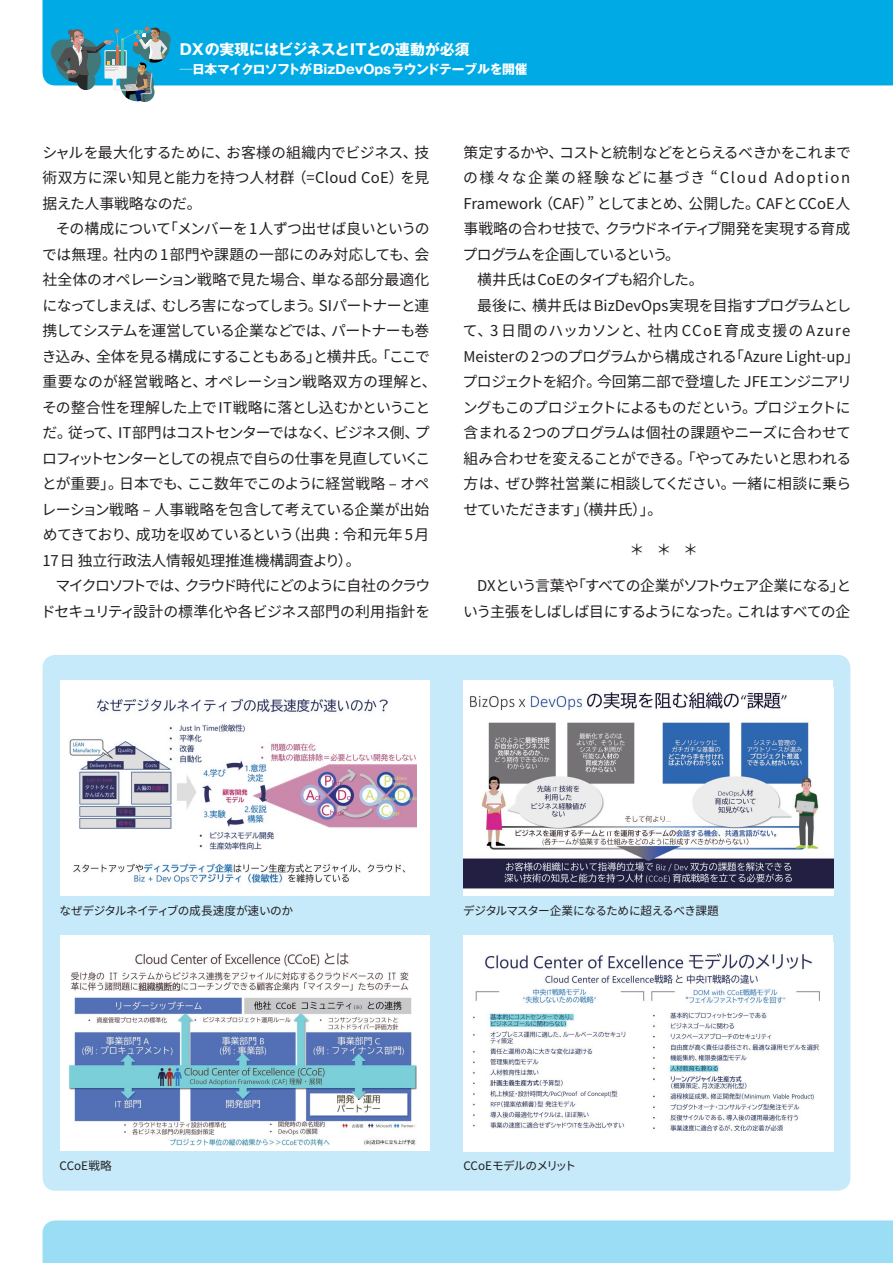
<style>
.page{position:relative;width:893px;height:1263px;background:#fff}
.page>*{position:absolute;margin:0;border:0;box-sizing:border-box;transform-origin:0 0}
.本文{font:14.85px/25.5px "Source Han Sans JP";letter-spacing:-.03em;color:#231f20;text-align:justify}
.本文-2{font:14.85px/25.5px "Source Han Sans JP";letter-spacing:-.065em;color:#231f20;text-align:right}
.本文-3{font:14.85px/25.5px "Source Han Sans JP";letter-spacing:-.055em;color:#231f20;text-align:right}
.t1{font:700 14.85px "Gothic MB101 Pro";color:#fff}
.本文-4{font:14.85px "Source Han Sans JP";letter-spacing:-.01em;color:#231f20}
.t2{font:700 12.75px "Gothic MB101 Pro";letter-spacing:-.01em;color:#fff}
.キャプション{font:11.7px "Source Han Sans JP";letter-spacing:-.035em;color:#231f20}
</style>
<div class="page">
<div style="left:43px;top:0;width:850px;height:85px;background:#00abe5"></div>
<div style="left:43px;top:1220px;width:850px;height:43px;background:#9addf4"></div>
<svg style="left:50px;top:27px;width:121px;height:75px"></svg>
<div style="left:43px;top:655px;width:807px;height:536px;background:#c6eafa;border-radius:13px"></div>
<div style="left:60px;top:680px;width:370px;height:216px;background:#fff"></div>
<img style="left:69px;top:698px;width:348px;height:186px">
<div style="left:60px;top:935px;width:370px;height:216px;background:#fff"></div>
<img style="left:68px;top:953px;width:349px;height:192px">
<div style="left:463px;top:680px;width:370px;height:216px;background:#fff"></div>
<img style="left:463px;top:692px;width:370px;height:197px">
<div style="left:463px;top:935px;width:370px;height:216px;background:#fff"></div>
<img style="left:473px;top:953px;width:347px;height:178px">
<p class="t1" style="left:180px;top:37px;width:291px">DXの実現にはビジネスとITとの連動が必須</p>
<p class="t2" style="left:180px;top:59px;width:349px">─日本マイクロソフトがBizDevOpsラウンドテーブルを開催</p>
<p class="本文" style="left:42px;top:140px;width:389px">シャルを最大化するために、お客様の組織内でビジネス、技術双方に深い知見と能力を持つ人材群 （=Cloud CoE）を見据えた人事戦略なのだ。</p>
<p class="本文" style="left:42px;top:216px;width:397px;text-align:left;text-indent:14px">その構成について「メンバーを1人ずつ出せば良いというのでは無理。社内の 1部門や課題の一部にのみ対応しても、会社全体のオペレーション戦略で見た場合、単なる部分最適化になってしまえば、むしろ害になってしまう。SIパートナーと連携してシステムを運営している企業などでは、パートナーも巻き込み、全体を見る構成にすることもある」と横井氏。「ここで重要なのが経営戦略と、オペレーション戦略双方の理解と、その整合性を理解した上でIT戦略に落とし込むかということだ。従って、IT部門はコストセンターではなく、ビジネス側、プロフィットセンターとしての視点で自らの仕事を見直していくことが重要」。日本でも、ここ数年でこのように経営戦略 – オペレーション戦略 – 人事戦略を包含して考えている企業が出始めてきており、成功を収めているという（出典 : 令和元年 5月<br>17日 独立行政法人情報処理推進機構調査より）。</p>
<p class="本文-3" style="left:41px;top:573px;width:391px">マイクロソフトでは、クラウド時代にどのように自社のクラウドセキュリティ設計の標準化や各ビジネス部門の利用指針を</p>
<p class="本文" style="left:463px;top:140px;width:390px">策定するかや、コストと統制などをとらえるべきかをこれまでの様々な企業の経験などに基づき “Cloud Adoption Framework （CAF）” としてまとめ、公開した。CAFとCCoE人事戦略の合わせ技で、クラウドネイティブ開発を実現する育成プログラムを企画しているという。</p>
<p class="本文-4" style="left:477px;top:271px;width:228px">横井氏はCoEのタイプも紹介した。</p>
<p class="本文" style="left:463px;top:293px;width:398px;text-align:left;text-indent:15px">最後に、横井氏は BizDevOps実現を目指すプログラムとして、3日間のハッカソンと、社内 CCoE育成支援の Azure Meisterの2つのプログラムから構成される「Azure Light-up」プロジェクトを紹介。今回第二部で登壇した JFEエンジニアリングもこのプロジェクトによるものだという。プロジェクトに含まれる2つのプログラムは個社の課題やニーズに合わせて組み合わせを変えることができる。「やってみたいと思われる方は、ぜひ弊社営業に相談してください。一緒に相談に乗らせていただきます」（横井氏）」。</p>
<p class="本文" style="left:630px;top:537px;width:70px">＊　＊　＊</p>
<p class="本文-2" style="left:463px;top:573px;width:390px">DXという言葉や「すべての企業がソフトウェア企業になる」という主張をしばしば目にするようになった。これはすべての企</p>
<p class="キャプション" style="left:60px;top:904px;width:235px">なぜデジタルネイティブの成長速度が速いのか</p>
<p class="キャプション" style="left:60px;top:1159px;width:54px">CCoE戦略</p>
<p class="キャプション" style="left:463px;top:904px;width:257px">デジタルマスター企業になるために超えるべき課題</p>
<p class="キャプション" style="left:463px;top:1159px;width:114px">CCoEモデルのメリット</p>
</div>
